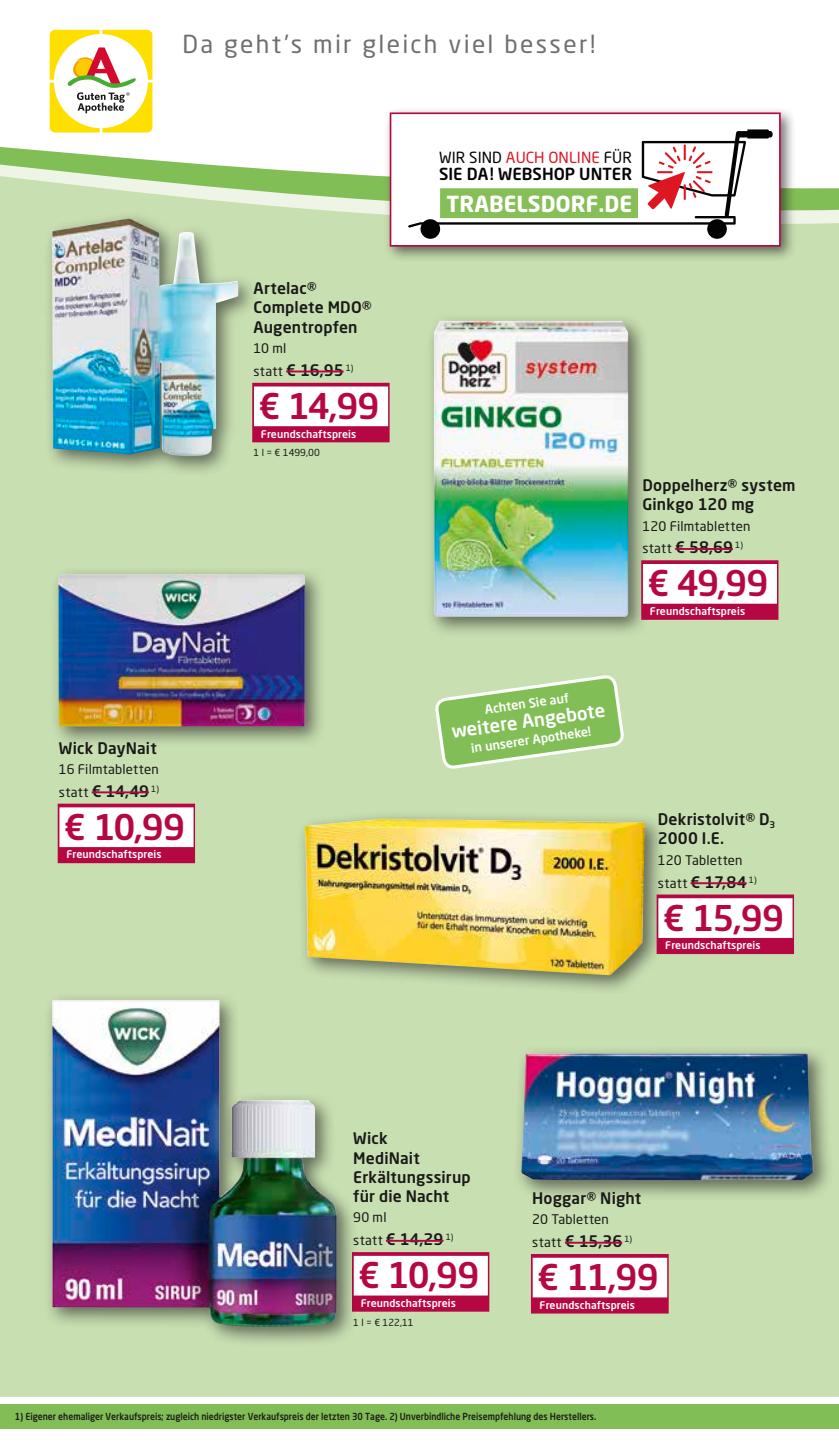
<style>
.page{position:relative;width:839px;height:1444px;background:#fff}
.page>*{position:absolute;margin:0;border:0;box-sizing:border-box;transform-origin:0 0}
._04_Angebotspreis{font:500 35px "Neo Sans Pro";letter-spacing:-.035em;color:#b50843}
.t1{font:24.5px "Neo Sans Pro";letter-spacing:.09em;color:#6f6f6e}
.t2{font:700 21.88px "Neo Sans";color:#fff}
.t3{font:500 18.38px "Neo Sans Pro";color:#fff}
.t4{font:500 16.45px "Neo Sans";color:#030304}
._01_Artikel{font:500 15.75px/19.2px "Neo Sans Pro";letter-spacing:.01em;color:#1a1918}
._03_statt_Preis{font:500 15.75px "Neo Sans Pro";letter-spacing:-.01em;color:#1a1918}
.t5{font:15.22px "Neo Sans";letter-spacing:.005em;color:#030304}
._02_Text{font:13.12px "Neo Sans Pro";letter-spacing:.015em;color:#1a1918}
.t6{font:500 12.42px "Neo Sans Pro";color:#fff}
._07_T_Wirberaten{font:500 10.5px "Neo Sans Pro";letter-spacing:.01em;color:#fff}
.t7{font:500 9.62px "Neo Sans Pro";color:#1d1d1b;scale:.9 1}
._05_Grundpreis{font:9.62px "Neo Sans Pro";color:#1a1918}
.s1{color:#dd1622}
.s2{font-weight:400;font-size:13.12px}
</style>
<div class="page">
<div style="left:0;top:1404px;width:838px;height:25px;background:#82be56"></div>
<svg style="left:838px;top:1404px;width:1px;height:25px"></svg>
<div style="left:0;top:229px;width:838px;height:1167px;background:#c8dfb1"></div>
<svg style="left:0;top:74px;width:838px;height:152px"></svg>
<svg style="left:50px;top:30px;width:102px;height:102px"></svg>
<div style="left:383px;top:107px;width:413px;height:155px;background:#1a1918;opacity:.6"></div>
<div style="left:390px;top:113px;width:389px;height:133px;background:#fff"></div>
<div style="left:707px;top:219px;width:19px;height:20px;background:#030304;border-radius:50%"></div>
<div style="left:420px;top:219px;width:20px;height:20px;background:#030304;border-radius:50%"></div>
<svg style="left:408px;top:129px;width:364px;height:99px"></svg>
<div style="left:389px;top:112px;width:391px;height:135px;border:2px solid #b50843"></div>
<svg style="left:435px;top:675px;width:188px;height:93px;background:#9ecc7b"></svg>
<div style="left:352px;top:1252px;width:137px;height:59px;background:#b50843"></div>
<div style="left:353px;top:1255px;width:134px;height:40px;background:#fff"></div>
<hr style="left:386px;top:1239px;width:57px;height:2px;background:#b50843">
<div style="left:43px;top:991px;width:315px;height:357px;background:#1a1918;opacity:.6"></div>
<img style="left:52px;top:1000px;width:285px;height:326px">
<div style="left:513px;top:1044px;width:321px;height:157px;background:#1a1918;opacity:.6"></div>
<img style="left:521px;top:1053px;width:292px;height:127px">
<div style="left:531px;top:1254px;width:137px;height:59px;background:#b50843"></div>
<div style="left:532px;top:1257px;width:135px;height:40px;background:#fff"></div>
<hr style="left:565px;top:1241px;width:57px;height:2px;background:#b50843">
<div style="left:297px;top:810px;width:368px;height:186px;background:#1a1918;opacity:.6"></div>
<img style="left:305px;top:819px;width:339px;height:156px">
<div style="left:656px;top:894px;width:137px;height:60px;background:#b50843"></div>
<div style="left:658px;top:898px;width:134px;height:40px;background:#fff"></div>
<hr style="left:690px;top:882px;width:56px;height:2px;background:#b50843">
<div style="left:43px;top:210px;width:216px;height:267px;background:#1a1918;opacity:.6"></div>
<img style="left:52px;top:218px;width:186px;height:238px">
<div style="left:252px;top:383px;width:137px;height:59px;background:#b50843"></div>
<div style="left:254px;top:386px;width:134px;height:40px;background:#fff"></div>
<hr style="left:286px;top:370px;width:57px;height:2px;background:#b50843">
<div style="left:425px;top:312px;width:224px;height:326px;background:#1a1918;opacity:.6"></div>
<img style="left:434px;top:321px;width:194px;height:296px">
<div style="left:641px;top:560px;width:137px;height:60px;background:#b50843"></div>
<div style="left:642px;top:564px;width:134px;height:40px;background:#fff"></div>
<hr style="left:675px;top:548px;width:57px;height:2px;background:#b50843">
<div style="left:50px;top:565px;width:276px;height:182px;background:#1a1918;opacity:.6"></div>
<img style="left:58px;top:574px;width:247px;height:152px">
<div style="left:58px;top:803px;width:137px;height:60px;background:#b50843"></div>
<div style="left:59px;top:807px;width:134px;height:40px;background:#fff"></div>
<hr style="left:92px;top:791px;width:57px;height:2px;background:#b50843">
<p class="t1" style="left:182px;top:29px;width:414px">Da geht’s mir gleich viel besser!</p>
<p class="t5" style="left:439px;top:148px;width:194px">WIR SIND <span class="s1">AUCH ONLINE</span> FÜR</p>
<p class="_01_Artikel" style="left:59px;top:738px;width:99px">Wick DayNait</p>
<p class="_02_Text" style="left:59px;top:761px;width:101px">16 Filmtabletten</p>
<p class="_03_statt_Preis" style="left:59px;top:781px;width:101px"><span class="s2">statt</span> € 14,49 <sup>1)</sup></p>
<p class="_04_Angebotspreis" style="left:64px;top:804px;width:123px">€ 10,99</p>
<p class="_07_T_Wirberaten" style="left:66px;top:848px;width:97px">Freundschaftspreis</p>
<p class="_01_Artikel" style="left:253px;top:278px;width:120px">Artelac®<br>Complete MDO®<br>Augentropfen</p>
<p class="_02_Text" style="left:253px;top:340px;width:34px">10 ml</p>
<p class="_03_statt_Preis" style="left:253px;top:360px;width:102px"><span class="s2">statt</span> € 16,95 <sup>1)</sup></p>
<p class="_04_Angebotspreis" style="left:258px;top:384px;width:123px">€ 14,99</p>
<p class="_07_T_Wirberaten" style="left:261px;top:427px;width:97px">Freundschaftspreis</p>
<p class="_05_Grundpreis" style="left:253px;top:447px;width:68px">1 l = € 1499,00</p>
<p class="t4" style="left:439px;top:164px;width:194px">SIE DA! WEBSHOP UNTER</p>
<p class="t2" style="left:446px;top:190px;width:187px">TRABELSDORF.DE</p>
<p class="t6" style="left:484px;top:701px;width:86px;rotate:-8deg">Achten Sie auf</p>
<p class="t3" style="left:450px;top:720px;width:156px;rotate:-8deg">weitere Angebote</p>
<p class="t6" style="left:470px;top:740px;width:123px;rotate:-8deg">in unserer Apotheke!</p>
<p class="_01_Artikel" style="left:642px;top:475px;width:155px">Doppelherz® system</p>
<p class="_01_Artikel" style="left:642px;top:494px;width:113px">Ginkgo 120 mg</p>
<p class="_02_Text" style="left:642px;top:518px;width:109px">120 Filmtabletten</p>
<p class="_03_statt_Preis" style="left:642px;top:537px;width:102px"><span class="s2">statt</span> € 58,69 <sup>1)</sup></p>
<p class="_04_Angebotspreis" style="left:647px;top:561px;width:123px">€ 49,99</p>
<p class="_07_T_Wirberaten" style="left:649px;top:604px;width:97px">Freundschaftspreis</p>
<p class="_01_Artikel" style="left:657px;top:809px;width:119px">Dekristolvit® D<sub>3<br></sub>2000 I.E.</p>
<p class="_02_Text" style="left:657px;top:852px;width:86px">120 Tabletten</p>
<p class="_03_statt_Preis" style="left:657px;top:872px;width:100px"><span class="s2">statt</span> € 17,84 <sup>1)</sup></p>
<p class="_04_Angebotspreis" style="left:662px;top:895px;width:123px">€ 15,99</p>
<p class="_07_T_Wirberaten" style="left:665px;top:939px;width:97px">Freundschaftspreis</p>
<p class="_01_Artikel" style="left:353px;top:1128px;width:119px">Wick<br>MediNait<br>Erkältungssirup für die Nacht</p>
<p class="_02_Text" style="left:353px;top:1209px;width:35px">90 ml</p>
<p class="_03_statt_Preis" style="left:353px;top:1229px;width:102px"><span class="s2">statt</span> € 14,29 <sup>1)</sup></p>
<p class="_04_Angebotspreis" style="left:358px;top:1253px;width:123px">€ 10,99</p>
<p class="_07_T_Wirberaten" style="left:360px;top:1296px;width:97px">Freundschaftspreis</p>
<p class="_05_Grundpreis" style="left:353px;top:1316px;width:62px">1 l = € 122,11</p>
<p class="_01_Artikel" style="left:532px;top:1188px;width:111px">Hoggar® Night</p>
<p class="_02_Text" style="left:532px;top:1211px;width:78px">20 Tabletten</p>
<p class="_03_statt_Preis" style="left:532px;top:1231px;width:102px"><span class="s2">statt</span> € 15,36 <sup>1)</sup></p>
<p class="_04_Angebotspreis" style="left:537px;top:1255px;width:123px">€ 11,99</p>
<p class="_07_T_Wirberaten" style="left:539px;top:1298px;width:97px">Freundschaftspreis</p>
<p class="t7" style="left:15px;top:1410px;width:647px">1) Eigener ehemaliger Verkaufspreis; zugleich niedrigster Verkaufspreis der letzten 30 Tage. 2) Unverbindliche Preisempfehlung des Herstellers.</p>
</div>
